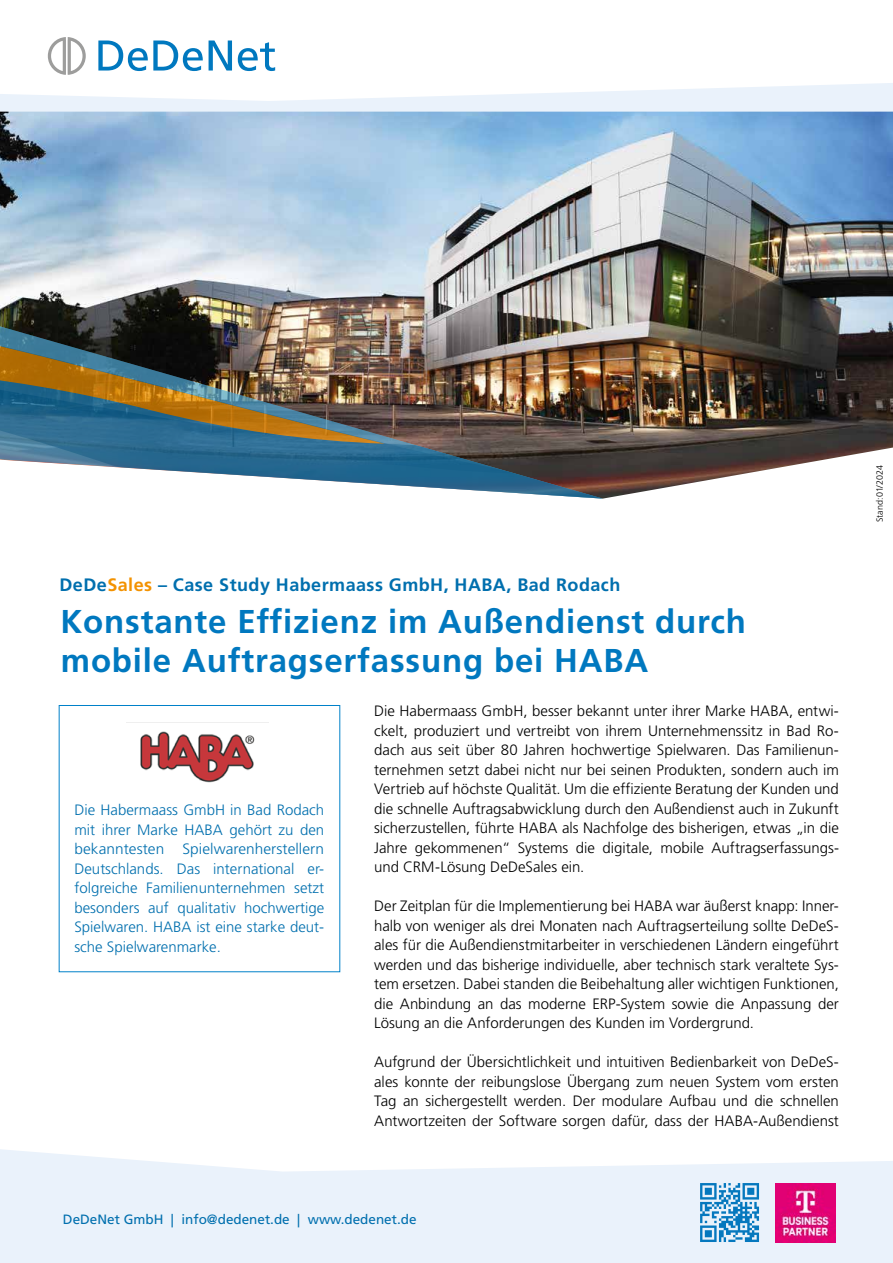
<style>
.page{position:relative;width:893px;height:1263px;background:#fff}
.page>*{position:absolute;margin:0;border:0;box-sizing:border-box;transform-origin:0 0}
.t1{font:700 33px/39.6px "Frutiger LT Std";letter-spacing:.025em;color:#0078bf}
.t2{font:700 18px "Frutiger LT Std";letter-spacing:.025em;color:#006fae}
.t3{font:300 15px/19.5px "Frutiger LT Std";color:#000;text-align:justify}
.t4{font:300 15px/19.5px "Frutiger LT Std";color:#006fae;text-align:justify}
.t5{font:13.5px "Frutiger LT Std";color:#006fae}
.t6{font:300 9px "Frutiger LT Std";color:#000}
.s1{color:#f39200}
</style>
<div class="page">
<img style="left:0;top:112px;width:893px;height:387px">
<svg style="left:0;top:1149px;width:893px;height:114px;background:#edf3fb"></svg>
<img style="left:0;top:326px;width:603px;height:173px">
<img style="left:0;top:326px;width:385px;height:161px">
<svg style="left:700px;top:1183px;width:59px;height:59px;background:#6eb0da"></svg>
<svg style="left:0;top:83px;width:893px;height:29px"></svg>
<img style="left:127px;top:722px;width:141px;height:61px">
<svg style="left:98px;top:41px;width:105px;height:30px"></svg>
<svg style="left:209px;top:41px;width:23px;height:30px"></svg>
<svg style="left:238px;top:42px;width:37px;height:29px"></svg>
<svg style="left:48px;top:37px;width:38px;height:38px"></svg>
<img style="left:776px;top:1183px;width:59px;height:59px">
<p class="t2" style="left:60px;top:574px;width:562px">DeDe<span class="s1">Sales</span> – Case Study Habermaass GmbH, HABA, Bad Rodach</p>
<h1 class="t1" style="left:60px;top:602px;width:687px">Konstante Effizienz im Außendienst durch mobile Auftragserfassung bei HABA</h1>
<p class="t4" style="left:74px;top:800px;width:251px">Die Habermaass GmbH in Bad Rodach mit ihrer Marke HABA gehört zu den bekanntesten Spielwarenherstellern Deutschlands. Das international er&shy;folgreiche Familienunternehmen setzt besonders auf qualitativ hochwertige Spielwaren. HABA ist eine starke deut&shy;sche Spielwarenmarke.</p>
<p class="t3" style="left:374px;top:702px;width:466px">Die Habermaass GmbH, besser bekannt unter ihrer Marke HABA, entwi&shy;ckelt, produziert und vertreibt von ihrem Unternehmenssitz in Bad Ro&shy;dach aus seit über 80 Jahren hochwertige Spielwaren. Das Familienun&shy;ternehmen setzt dabei nicht nur bei seinen Produkten, sondern auch im Vertrieb auf höchste Qualität. Um die effiziente Beratung der Kunden und die schnelle Auftragsabwicklung durch den Außendienst auch in Zukunft sicherzustellen, führte HABA als Nachfolge des bisherigen, etwas „in die Jahre gekommenen“ Systems die digitale, mobile Auftragserfassungs&shy;und CRM-Lösung DeDeSales ein.</p>
<p class="t3" style="left:374px;top:897px;width:466px">Der Zeitplan für die Implementierung bei HABA war äußerst knapp: Inner&shy;halb von weniger als drei Monaten nach Auftragserteilung sollte DeDeS&shy;ales für die Außendienstmitarbeiter in verschiedenen Ländern eingeführt werden und das bisherige individuelle, aber technisch stark veraltete Sys&shy;tem ersetzen. Dabei standen die Beibehaltung aller wichtigen Funktionen, die Anbindung an das moderne ERP-System sowie die Anpassung der Lösung an die Anforderungen des Kunden im Vordergrund.</p>
<p class="t3" style="left:374px;top:1053px;width:466px">Aufgrund der Übersichtlichkeit und intuitiven Bedienbarkeit von DeDeS&shy;ales konnte der reibungslose Übergang zum neuen System vom ersten Tag an sichergestellt werden. Der modulare Aufbau und die schnellen Antwortzeiten der Software sorgen dafür, dass der HABA-Außendienst</p>
<p class="t5" style="left:63px;top:1211px;width:355px">DeDeNet GmbH | info@dedenet.de | www.dedenet.de</p>
<p class="t6" style="left:874px;top:522px;width:59px;rotate:-90deg">Stand:01/2024</p>
</div>
